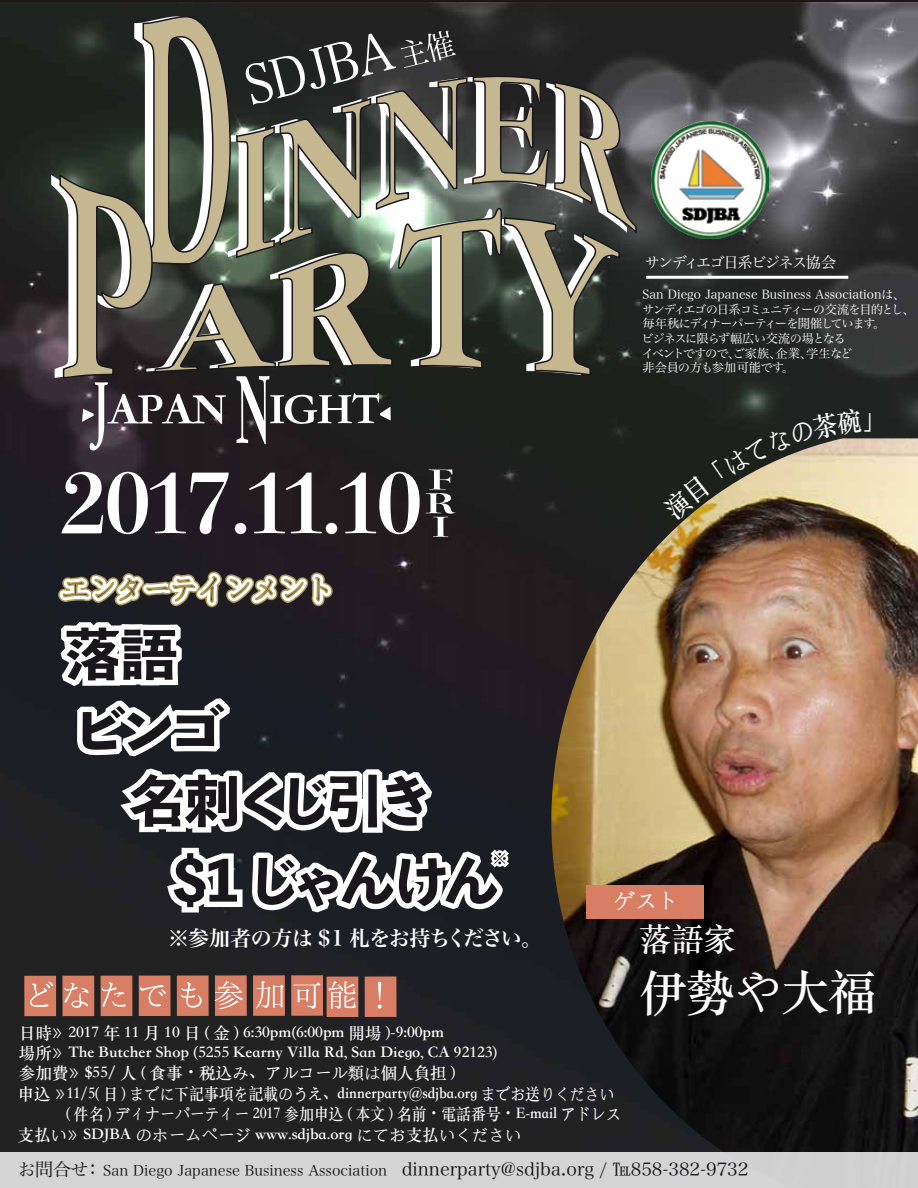
<style>
.page{position:relative;width:918px;height:1188px;background:#fff}
.page>*{position:absolute;margin:0;border:0;box-sizing:border-box;transform-origin:0 0}
.t1{font:800 81px "Toppan Bunkyu Midashi Mincho Std N";letter-spacing:-.025em;color:#fff}
.t2{font:48.15px "ST Songti SC Bold";letter-spacing:-.02em;color:#fff}
.t3{font:32.1px "ST Songti SC Bold";color:#fff}
.t4{font:26.7px "ST Songti SC Bold";color:#fff;scale:.9 1}
.t5{font:21.15px "ST Songti SC Bold";color:#fff}
.t6{font:21px "Hira Min Pro W6";letter-spacing:-.035em;color:#fff}
.t7{font:18px "Hira Min Pro W3";color:#1a171c}
.t8{font:16.5px/19.8px "ST Songti SC Bold";color:#fff}
.t9{font:15.15px "Hira Min Pro W3";letter-spacing:-.11em;color:#fff}
.t10{font:12.3px/14.7px "Hira Min Pro W3";letter-spacing:-.045em;color:#fff}
.s1{font-family:"Toppan Bunkyu Midashi Mincho Std N";font-weight:800}
.s2{font-size:14.55px}
</style>
<div class="page">
<img style="left:0;top:3px;width:918px;height:1149px">
<img style="left:551px;top:438px;width:367px;height:714px">
<hr style="left:646px;top:276px;width:202px;height:3px;background:#fff">
<div style="left:586px;top:886px;width:118px;height:33px;background:#d87e65"></div>
<div style="left:0;top:1152px;width:918px;height:36px;background:#d4d4d4"></div>
<div style="left:24px;top:976px;width:32px;height:40px;background:#d87e65"></div>
<div style="left:215px;top:975px;width:32px;height:41px;background:#d87e65"></div>
<div style="left:62px;top:976px;width:32px;height:40px;background:#d87e65"></div>
<div style="left:177px;top:975px;width:32px;height:41px;background:#d87e65"></div>
<div style="left:101px;top:976px;width:31px;height:40px;background:#d87e65"></div>
<div style="left:139px;top:976px;width:32px;height:40px;background:#d87e65"></div>
<div style="left:291px;top:975px;width:32px;height:41px;background:#d87e65"></div>
<div style="left:253px;top:975px;width:32px;height:41px;background:#d87e65"></div>
<div style="left:365px;top:976px;width:32px;height:41px;background:#d87e65"></div>
<div style="left:327px;top:977px;width:31px;height:40px;background:#d87e65"></div>
<svg style="left:30px;top:982px;width:23px;height:25px"></svg>
<svg style="left:64px;top:983px;width:24px;height:25px"></svg>
<svg style="left:102px;top:982px;width:24px;height:25px"></svg>
<svg style="left:140px;top:985px;width:26px;height:21px"></svg>
<svg style="left:181px;top:982px;width:21px;height:26px"></svg>
<svg style="left:215px;top:981px;width:28px;height:28px"></svg>
<svg style="left:256px;top:981px;width:27px;height:28px"></svg>
<svg style="left:293px;top:982px;width:27px;height:27px"></svg>
<svg style="left:329px;top:981px;width:27px;height:28px"></svg>
<svg style="left:378px;top:982px;width:4px;height:26px"></svg>
<img style="left:651px;top:122px;width:117px;height:116px">
<svg style="left:167px;top:848px;width:76px;height:65px"></svg>
<svg style="left:252px;top:850px;width:257px;height:62px"></svg>
<svg style="left:51px;top:15px;width:587px;height:435px;background:#5c5d54"></svg>
<svg style="left:426px;top:469px;width:29px;height:68px"></svg>
<svg style="left:57px;top:570px;width:375px;height:263px"></svg>
<svg style="left:660px;top:407px;width:202px;height:115px;background:#605c4a"></svg>
<p class="t9" style="left:645px;top:250px;width:193px">サンディエゴ日系ビジネス協会</p>
<p class="t10" style="left:642px;top:286px;width:275px">San Diego Japanese Business Associationは、サンディエゴの日系コミュニティーの交流を目的とし、毎年秋にディナーパーティーを開催しています。<br>ビジネスに限らず幅広い交流の場となる<br>イベントですので、ご家族、企業、学生など<br>非会員の方も参加可能です。</p>
<h1 class="t1" style="left:59px;top:440px;width:365px">2017.11.10</h1>
<h3 class="t4" style="left:862px;top:403px;width:28px">」</h3>
<p class="t6" style="left:168px;top:920px;width:376px">※参加者の方は $1 札をお持ちください。</p>
<p class="t8" style="left:19px;top:1023px;width:480px">日時》2017 年 11 月 10 日 ( 金 ) 6:30pm(6:00pm 開場 )-9:00pm<br>場所》The Butcher Shop (5255 Kearny Villa Rd, San Diego, CA 92123)参加費》$55/ 人 ( 食事<span class="s1">・</span>税込み、アルコール類は個人負担 )</p>
<p class="t5" style="left:614px;top:888px;width:65px">ゲスト</p>
<h3 class="t3" style="left:639px;top:919px;width:98px">落語家</h3>
<h2 class="t2" style="left:639px;top:962px;width:239px">伊勢や大福</h2>
<p class="t8" style="left:66px;top:1084px;width:556px;text-indent:-48px">申込 》11/5( 日 ) までに下記事項を記載のうえ、dinnerparty@sdjba.org までお送りください( 件名 ) ディナーパーティー 2017 参加申込 ( 本文 ) 名前<span class="s1">・</span>電話番号<span class="s1">・</span>E-mail アドレス</p>
<p class="t8" style="left:18px;top:1124px;width:505px">支払い》SDJBA のホームページ www.sdjba.org にてお支払いください</p>
<p class="t7" style="left:18px;top:1153px;width:732px">お問合せ： <span class="s2">San Diego Japanese Business Association　</span>dinnerparty@sdjba.org / ℡858-382-9732</p>
</div>
